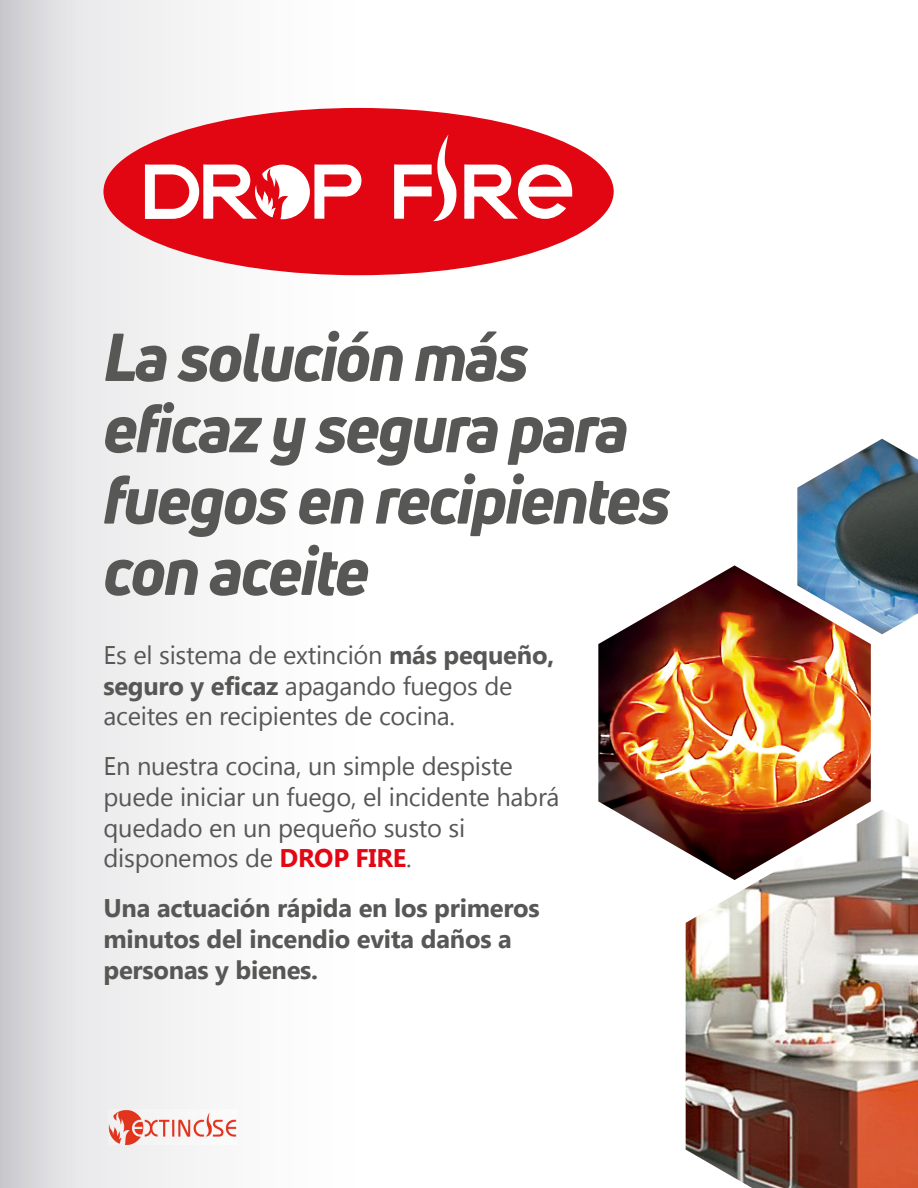
<style>
.page{position:relative;width:918px;height:1188px;background:#fff}
.page>*{position:absolute;margin:0;border:0;box-sizing:border-box;transform-origin:0 0}
.t1{font:italic 800 66.15px/71.2px "Uni Neue";letter-spacing:-.03em;color:#575756}
.t2{font:25.5px/30.6px "Segoe UI";letter-spacing:-.01em;color:#575756}
.t3{font:700 25.5px/30.6px "Segoe UI";letter-spacing:-.01em;color:#575756}
.s1{font-weight:700}
.s2{font-weight:700;color:#e30613}
</style>
<div class="page">
<div style="left:0;top:0;width:367px;height:1188px;background:#f7f7f7"></div>
<div style="left:0;top:0;width:82px;height:1188px;background:linear-gradient(to right,#c8c8cc,#ebebed)"></div>
<div style="left:103px;top:108px;width:511px;height:167px;background:#e20613;border-radius:50%"></div>
<svg style="left:394px;top:135px;width:178px;height:87px"></svg>
<svg style="left:145px;top:164px;width:216px;height:55px"></svg>
<img style="left:686px;top:809px;width:232px;height:379px">
<img style="left:598px;top:565px;width:273px;height:315px">
<img style="left:797px;top:439px;width:121px;height:195px">
<img style="left:108px;top:1110px;width:128px;height:35px">
<h1 class="t1" style="left:103px;top:321px;width:569px">La solución más eficaz y segura para fuegos en recipientes con aceite</h1>
<p class="t2" style="left:103px;top:639px;width:452px">Es el sistema de extinción <span class="s1">más pequeño, seguro y eficaz</span> apagando fuegos de aceites en recipientes de cocina.</p>
<p class="t2" style="left:103px;top:750px;width:458px">En nuestra cocina, un simple despiste puede iniciar un fuego, el incidente habrá quedado en un pequeño susto si disponemos de <span class="s2">DROP FIRE</span>.</p>
<p class="t3" style="left:103px;top:892px;width:438px">Una actuación rápida en los primeros minutos del incendio evita daños a personas y bienes.</p>
</div>
